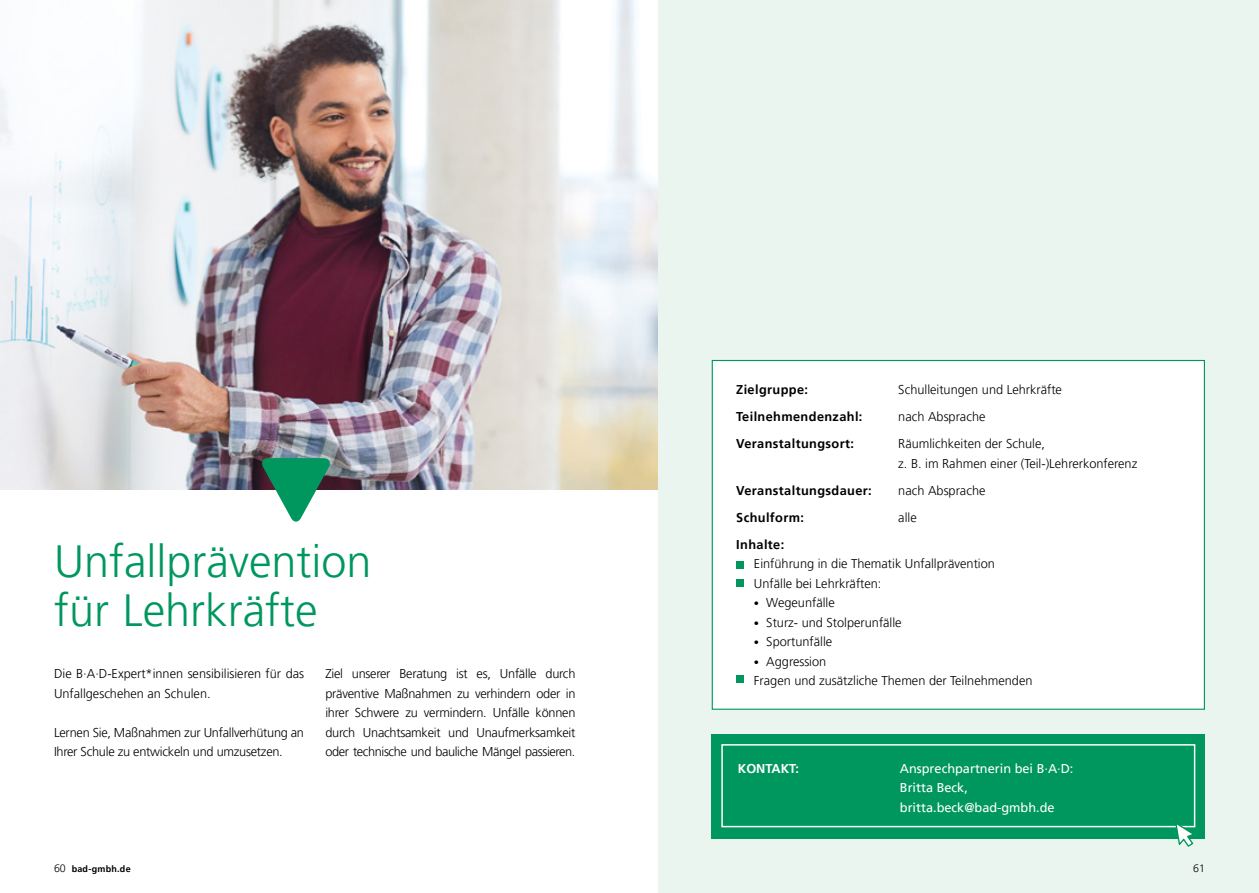
<style>
.page{position:relative;width:1259px;height:893px;background:#fff}
.page>*{position:absolute;margin:0;border:0;box-sizing:border-box;transform-origin:0 0}
.t1{font:300 45px/49.5px "Frutiger LT Pro";color:#00975f}
.t2{font:300 12.75px/19.5px "Frutiger LT Pro";color:#000}
.t3{font:700 12.75px "Frutiger LT Pro";letter-spacing:.03em;color:#000}
.t4{font:300 12.75px/19.5px "Frutiger LT Pro";letter-spacing:-.02em;color:#000}
.t5{font:12.75px/19.5px "Frutiger LT Pro";color:#fff}
.t6{font:700 12.75px "Frutiger LT Pro";color:#fff}
.t7{font:300 10.65px "Frutiger LT Pro";color:#000}
.t8{font:700 9px "Frutiger LT Pro";letter-spacing:.025em;color:#000}
.s1{font-weight:300;font-size:10.65px}
.s2{font-size:10.5px}
</style>
<div class="page">
<img style="left:0;top:0;width:659px;height:490px">
<svg style="left:260px;top:458px;width:71px;height:64px"></svg>
<div style="left:659px;top:0;width:600px;height:893px;background:#ebf5f0"></div>
<div style="left:711px;top:734px;width:494px;height:105px;background:#00975f"></div>
<div style="left:721px;top:744px;width:474px;height:83px;border:2px solid #fff"></div>
<div style="left:711px;top:360px;width:494px;height:350px;background:#fff;border:1px solid #00975f"></div>
<div style="left:736px;top:676px;width:7px;height:7px;background:#00975f"></div>
<div style="left:736px;top:561px;width:7px;height:8px;background:#00975f"></div>
<div style="left:736px;top:579px;width:7px;height:8px;background:#00975f"></div>
<svg style="left:1174px;top:821px;width:22px;height:26px"></svg>
<h1 class="t1" style="left:54px;top:537px;width:319px">Unfallprävention für Lehrkräfte</h1>
<p class="t2" style="left:54px;top:664px;width:252px">Die B·A·D-Expert*innen sensibilisieren für das<br>Unfallgeschehen an Schulen.</p>
<p class="t4" style="left:54px;top:723px;width:251px">Lernen Sie, Maßnahmen zur Unfallverhütung an<br>Ihrer Schule zu entwickeln und umzusetzen.</p>
<p class="t2" style="left:325px;top:664px;width:252px;text-align:justify">Ziel unserer Beratung ist es, Unfälle durch präventive Maßnahmen zu verhindern oder in ihrer Schwere zu vermindern. Unfälle können durch Unachtsamkeit und Unaufmerksamkeit oder technische und bauliche Mängel passieren.</p>
<p class="t8" style="left:54px;top:863px;width:78px"><span class="s1">60</span> bad-gmbh.de</p>
<p class="t3" style="left:736px;top:382px;width:73px">Zielgruppe:</p>
<p class="t2" style="left:898px;top:380px;width:165px">Schulleitungen und Lehrkräfte</p>
<p class="t3" style="left:736px;top:409px;width:128px">Teilnehmendenzahl:</p>
<p class="t2" style="left:898px;top:407px;width:89px">nach Absprache</p>
<p class="t3" style="left:736px;top:436px;width:119px">Veranstaltungsort:</p>
<p class="t2" style="left:898px;top:434px;width:240px">Räumlichkeiten der Schule,<br>z. B. im Rahmen einer (Teil-)Lehrerkonferenz</p>
<p class="t3" style="left:736px;top:482px;width:137px">Veranstaltungsdauer:</p>
<p class="t2" style="left:898px;top:480px;width:89px">nach Absprache</p>
<p class="t3" style="left:736px;top:509px;width:69px">Schulform:</p>
<p class="t2" style="left:898px;top:507px;width:20px">alle</p>
<p class="t3" style="left:736px;top:536px;width:50px">Inhalte:</p>
<p class="t2" style="left:754px;top:554px;width:242px">Einführung in die Thematik Unfallprävention<br>Unfälle bei Lehrkräften:</p>
<p class="t2" style="left:754px;top:593px;width:82px"><span class="s2">•</span> Wegeunfälle</p>
<p class="t2" style="left:754px;top:612px;width:149px"><span class="s2">•</span> Sturz- und Stolperunfälle</p>
<p class="t2" style="left:754px;top:632px;width:80px"><span class="s2">•</span> Sportunfälle</p>
<p class="t2" style="left:754px;top:651px;width:280px"><span class="s2">•</span> Aggression<br>Fragen und zusätzliche Themen der Teilnehmenden</p>
<p class="t6" style="left:738px;top:761px;width:63px">KONTAKT:</p>
<p class="t5" style="left:900px;top:758px;width:175px">Ansprechpartnerin bei B·A·D:<br>Britta Beck, britta.beck@bad-gmbh.de</p>
<p class="t7" style="left:1193px;top:862px;width:13px">61</p>
</div>
